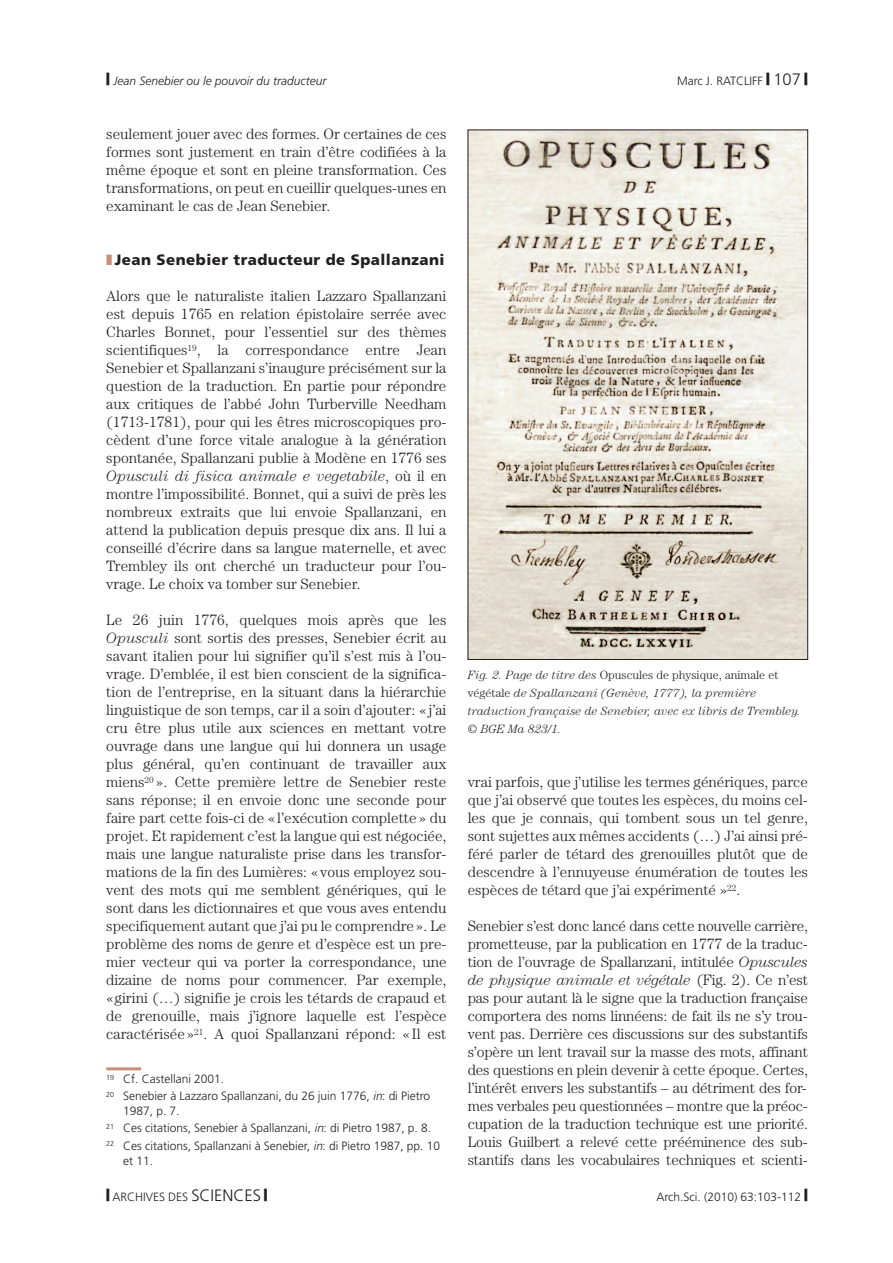
<style>
.page{position:relative;width:893px;height:1263px;background:#fff}
.page>*{position:absolute;margin:0;border:0;box-sizing:border-box;transform-origin:0 0}
.t1{font:300 15px/18px "Century";color:#231f20;text-align:justify}
.t2{font:900 15px "Frutiger";letter-spacing:.03em;color:#231f20}
.t3{font:300 12px/17.1px "Frutiger";color:#231f20}
.t4{font:italic 300 12px/18px "Century";color:#231f20}
.t5{font:italic 300 12px "Frutiger";color:#231f20}
.s1{font-weight:900;font-style:normal;font-size:16.5px}
.s2{font-weight:900;font-size:16.5px}
.s3{font-size:16.5px}
.s4{color:#c68f78}
.s5{font-style:italic}
.s6{font-style:normal}
</style>
<div class="page">
<img style="left:470px;top:132px;width:336px;height:526px">
<hr style="left:106px;top:1067px;width:35px;height:3px;background:#c68f78">
<p class="t5" style="left:106px;top:76px;width:222px"><span class="s1">|</span> Jean Senebier ou le pouvoir du traducteur</p>
<p class="t3" style="left:677px;top:73px;width:132px">Marc J. RATCLIFF <span class="s2">|</span> <span class="s3">107</span> <span class="s2">|</span></p>
<p class="t1" style="left:106px;top:126px;width:342px">seulement jouer avec des formes. Or certaines de ces formes sont justement en train d’être codifiées à la même époque et sont en pleine transformation. Ces transformations, on peut en cueillir quelques-unes en examinant le cas de Jean Senebier.</p>
<p class="t2" style="left:106px;top:254px;width:340px"><span class="s4">❚</span> Jean Senebier traducteur de Spallanzani</p>
<p class="t1" style="left:106px;top:288px;width:342px">Alors que le naturaliste italien Lazzaro Spallanzani est depuis 1765 en relation épistolaire serrée avec Charles Bonnet, pour l’essentiel sur des thèmes scientifiques<sup>19</sup>, la correspondance entre Jean Senebier et Spallanzani s’inaugure précisément sur la question de la traduction. En partie pour répondre aux critiques de l’abbé John Turberville Needham (1713-1781), pour qui les êtres microscopiques pro&shy;cèdent d’une force vitale analogue à la génération spontanée, Spallanzani publie à Modène en 1776 ses <span class="s5">Opusculi di fisica animale e vegetabile</span>, où il en montre l’impossibilité. Bonnet, qui a suivi de près les nombreux extraits que lui envoie Spallanzani, en attend la publication depuis presque dix ans. Il lui a conseillé d’écrire dans sa langue maternelle, et avec Trembley ils ont cherché un traducteur pour l’ou&shy;vrage. Le choix va tomber sur Senebier.</p>
<p class="t1" style="left:106px;top:612px;width:342px">Le 26 juin 1776, quelques mois après que les <span class="s5">Opusculi</span> sont sortis des presses, Senebier écrit au savant italien pour lui signifier qu’il s’est mis à l’ou&shy;vrage. D’emblée, il est bien conscient de la significa&shy;tion de l’entreprise, en la situant dans la hiérarchie linguistique de son temps, car il a soin d’ajouter: « j’ai cru être plus utile aux sciences en mettant votre ouvrage dans une langue qui lui donnera un usage plus général, qu’en continuant de travailler aux miens<sup>20</sup> ». Cette première lettre de Senebier reste sans réponse; il en envoie donc une seconde pour faire part cette fois-ci de « l’exécution complette » du projet. Et rapidement c’est la langue qui est négociée, mais une langue naturaliste prise dans les transfor&shy;mations de la fin des Lumières: « vous employez sou&shy;vent des mots qui me semblent génériques, qui le sont dans les dictionnaires et que vous aves entendu specifiquement autant que j’ai pu le comprendre ». Le problème des noms de genre et d’espèce est un pre&shy;mier vecteur qui va porter la correspondance, une dizaine de noms pour commencer. Par exemple, «girini (…) signifie je crois les tétards de crapaud et de grenouille, mais j’ignore laquelle est l’espèce caractérisée »<sup>21</sup>. A quoi Spallanzani répond: « Il est</p>
<p class="t3" style="left:106px;top:1071px;width:325px"><sup>19</sup> Cf. Castellani 2001.<br><sup>20</sup> Senebier à Lazzaro Spallanzani, du 26 juin 1776, <span class="s5">in</span>: di Pietro</p>
<p class="t3" style="left:106px;top:1103px;width:335px;text-indent:17px">1987, p. 7.<br><sup>21</sup> Ces citations, Senebier à Spallanzani, <span class="s5">in</span>: di Pietro 1987, p. 8.<br><sup>22</sup> Ces citations, Spallanzani à Senebier, <span class="s5">in</span>: di Pietro 1987, pp. 10</p>
<p class="t3" style="left:123px;top:1153px;width:31px">et 11.</p>
<p class="t4" style="left:468px;top:667px;width:335px">Fig. 2. Page de titre des <span class="s6">Opuscules de physique, animale et végétale</span> de Spallanzani (Genève, 1777), la première traduction française de Senebier, avec ex libris de Trembley. © BGE Ma 823/1.</p>
<p class="t1" style="left:468px;top:774px;width:342px">vrai parfois, que j’utilise les termes génériques, parce que j’ai observé que toutes les espèces, du moins cel&shy;les que je connais, qui tombent sous un tel genre, sont sujettes aux mêmes accidents (…) J’ai ainsi pré&shy;féré parler de tétard des grenouilles plutôt que de descendre à l’ennuyeuse énumération de toutes les espèces de tétard que j’ai expérimenté »<sup>22</sup>.</p>
<p class="t1" style="left:468px;top:918px;width:342px">Senebier s’est donc lancé dans cette nouvelle carrière, prometteuse, par la publication en 1777 de la traduc&shy;tion de l’ouvrage de Spallanzani, intitulée <span class="s5">Opuscules de physique animale et végétale</span> (Fig. 2). Ce n’est pas pour autant là le signe que la traduction française comportera des noms linnéens: de fait ils ne s’y trou&shy;vent pas. Derrière ces discussions sur des substantifs s’opère un lent travail sur la masse des mots, affinant des questions en plein devenir à cette époque. Certes, l’intérêt envers les substantifs – au détriment des for&shy;mes verbales peu questionnées – montre que la préoc&shy;cupation de la traduction technique est une priorité.<br>Louis Guilbert a relevé cette prééminence des sub&shy;stantifs dans les vocabulaires techniques et scienti-</p>
<p class="t3" style="left:106px;top:1189px;width:163px"><span class="s2">|</span> ARCHIVES DES <span class="s3">SCIENCES</span> <span class="s2">|</span></p>
<p class="t3" style="left:656px;top:1189px;width:153px">Arch.Sci. (2010) 63:103-112 <span class="s2">|</span></p>
</div>
